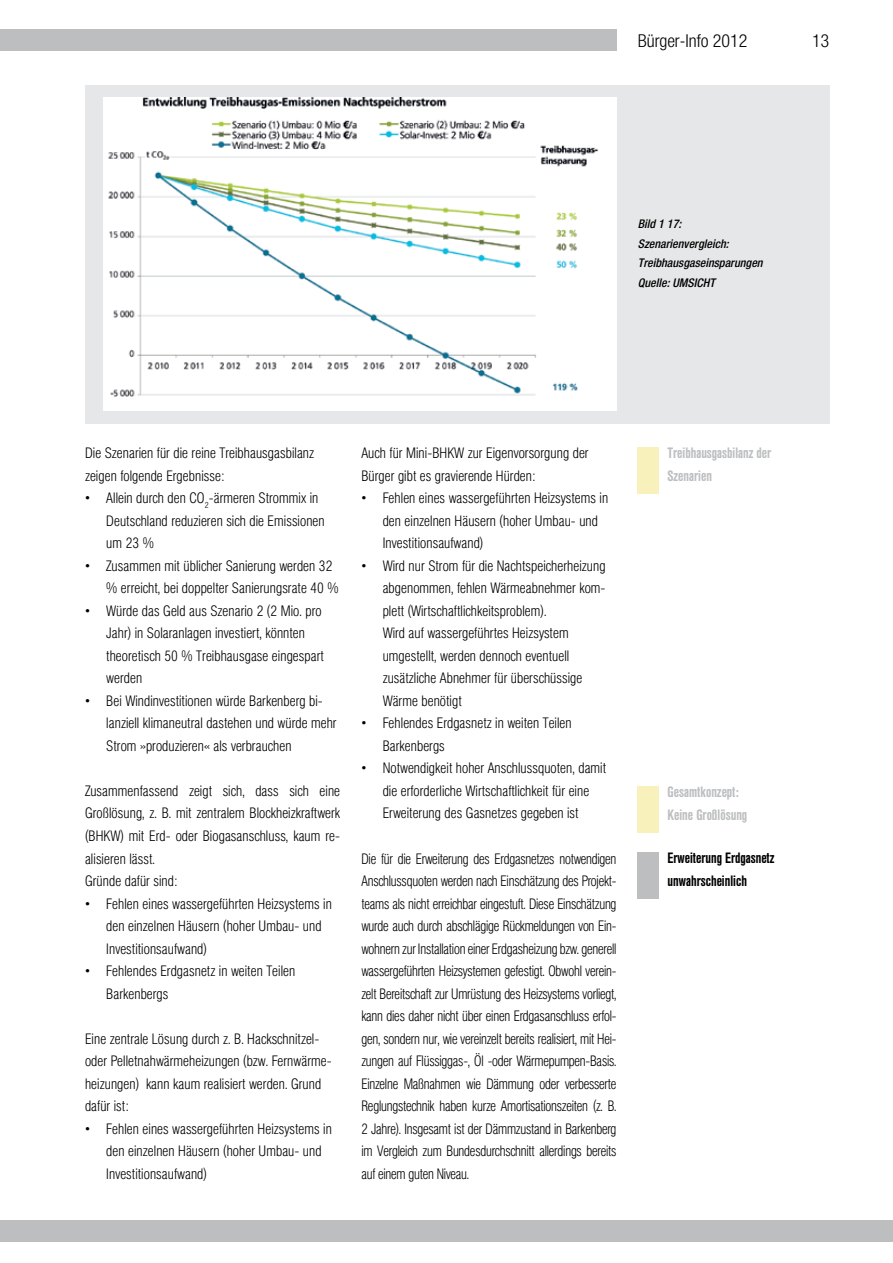
<style>
.page{position:relative;width:893px;height:1263px;background:#fff}
.page>*{position:absolute;margin:0;border:0;box-sizing:border-box;transform-origin:0 0}
.t1{font:300 18px "Neue Helvetica Condensed BQ";color:#000}
.t2{font:200 15px/22.5px "Helvetica Con BQ";color:#000}
.t3{font:200 15px/22.5px "Helvetica Con BQ";color:#000;text-align:justify;scale:.95 1}
.t4{font:500 15px/22.5px "Helvetica Con BQ";color:#bcbec0}
.t5{font:500 15px/22.5px "Helvetica Con BQ";color:#000}
.t6{font:italic 500 condensed 12px/19.5px "Helvetica Neue";color:#000}
</style>
<div class="page">
<div style="left:0;top:1220px;width:893px;height:22px;background:#bcbec0"></div>
<div style="left:0;top:30px;width:617px;height:21px;background:#bcbec0"></div>
<div style="left:85px;top:85px;width:744px;height:338px;background:#e6e7e8"></div>
<img style="left:103px;top:98px;width:514px;height:312px">
<div style="left:638px;top:447px;width:21px;height:47px;background:#f9f1bc"></div>
<div style="left:638px;top:786px;width:21px;height:47px;background:#f9f1bc"></div>
<div style="left:638px;top:852px;width:21px;height:47px;background:#bcbec0"></div>
<p class="t1" style="left:638px;top:30px;width:111px">Bürger-Info 2012</p>
<p class="t1" style="left:812px;top:30px;width:19px">13</p>
<p class="t6" style="left:638px;top:214px;width:126px">Bild 1 17:<br>Szenarienvergleich:<br>Treibhausgaseinsparungen<br>Quelle: UMSICHT</p>
<p class="t2" style="left:85px;top:442px;width:231px">Die Szenarien für die reine Treibhausgasbilanz zeigen folgende Ergebnisse:</p>
<p class="t2" style="left:106px;top:487px;width:220px;text-indent:-21px">• Allein durch den CO<sub>2</sub>-ärmeren Strommix in<br>Deutschland reduzieren sich die Emissionen um 23 %</p>
<p class="t2" style="left:106px;top:555px;width:234px;text-indent:-21px">• Zusammen mit üblicher Sanierung werden 32 % erreicht, bei doppelter Sanierungsrate 40 %</p>
<p class="t2" style="left:106px;top:600px;width:219px;text-indent:-21px">• Würde das Geld aus Szenario 2 (2 Mio. pro Jahr) in Solaranlagen investiert, könnten theoretisch 50 % Treibhausgase eingespart werden</p>
<p class="t2" style="left:106px;top:690px;width:232px;text-indent:-21px">• Bei Windinvestitionen würde Barkenberg bi&shy;lanziell klimaneutral dastehen und würde mehr<br>Strom »produzieren« als verbrauchen</p>
<p class="t2" style="left:85px;top:780px;width:257px">Zusammenfassend zeigt sich, dass sich eine Großlösung, z. B. mit zentralem Blockheizkraftwerk (BHKW) mit Erd- oder Biogasanschluss, kaum re&shy;alisieren lässt.<br>Gründe dafür sind:</p>
<p class="t2" style="left:106px;top:892px;width:227px;text-indent:-21px">• Fehlen eines wassergeführten Heizsystems in den einzelnen Häusern (hoher Umbau- und<br>Investitionsaufwand)</p>
<p class="t2" style="left:106px;top:960px;width:191px;text-indent:-21px">• Fehlendes Erdgasnetz in weiten Teilen<br>Barkenbergs</p>
<p class="t2" style="left:85px;top:1027px;width:248px">Eine zentrale Lösung durch z. B. Hackschnitzel&shy;oder Pelletnahwärmeheizungen (bzw. Fernwärme&shy;heizungen) kann kaum realisiert werden. Grund dafür ist:</p>
<p class="t2" style="left:106px;top:1117px;width:227px;text-indent:-21px">• Fehlen eines wassergeführten Heizsystems in den einzelnen Häusern (hoher Umbau- und<br>Investitionsaufwand)</p>
<p class="t2" style="left:361px;top:442px;width:229px">Auch für Mini-BHKW zur Eigenvorsorgung der<br>Bürger gibt es gravierende Hürden:</p>
<p class="t2" style="left:383px;top:487px;width:227px;text-indent:-21px">• Fehlen eines wassergeführten Heizsystems in den einzelnen Häusern (hoher Umbau- und<br>Investitionsaufwand)</p>
<p class="t2" style="left:383px;top:555px;width:224px;text-indent:-21px">• Wird nur Strom für die Nachtspeicherheizung abgenommen, fehlen Wärmeabnehmer kom&shy;plett (Wirtschaftlichkeitsproblem).<br>Wird auf wassergeführtes Heizsystem umgestellt, werden dennoch eventuell zusätzliche Abnehmer für überschüssige Wärme benötigt</p>
<p class="t2" style="left:383px;top:712px;width:191px;text-indent:-21px">• Fehlendes Erdgasnetz in weiten Teilen<br>Barkenbergs</p>
<p class="t2" style="left:361px;top:757px;width:246px;text-align:center">• Notwendigkeit hoher Anschlussquoten, damit die erforderliche Wirtschaftlichkeit für eine<br>Erweiterung des Gasnetzes gegeben ist</p>
<p class="t3" style="left:361px;top:847px;width:270px">Die für die Erweiterung des Erdgasnetzes notwendigen Anschlussquoten werden nach Einschätzung des Projekt&shy;teams als nicht erreichbar eingestuft. Diese Einschätzung wurde auch durch abschlägige Rückmeldungen von Ein&shy;wohnern zur Installation einer Erdgasheizung bzw. generell wassergeführten Heizsystemen gefestigt. Obwohl verein&shy;zelt Bereitschaft zur Umrüstung des Heizsystems vorliegt, kann dies daher nicht über einen Erdgasanschluss erfol&shy;gen, sondern nur, wie vereinzelt bereits realisiert, mit Hei&shy;zungen auf Flüssiggas-, Öl -oder Wärmepumpen-Basis.<br>Einzelne Maßnahmen wie Dämmung oder verbesserte Reglungstechnik haben kurze Amortisationszeiten (z. B.<br>2 Jahre). Insgesamt ist der Dämmzustand in Barkenberg im Vergleich zum Bundesdurchschnitt allerdings bereits auf einem guten Niveau.</p>
<p class="t4" style="left:668px;top:442px;width:105px">Treibhausgasbilanz der<br>Szenarien</p>
<p class="t4" style="left:668px;top:781px;width:81px">Gesamtkonzept:<br>Keine Großlösung</p>
<p class="t5" style="left:668px;top:847px;width:108px">Erweiterung Erdgasnetz unwahrscheinlich</p>
</div>
